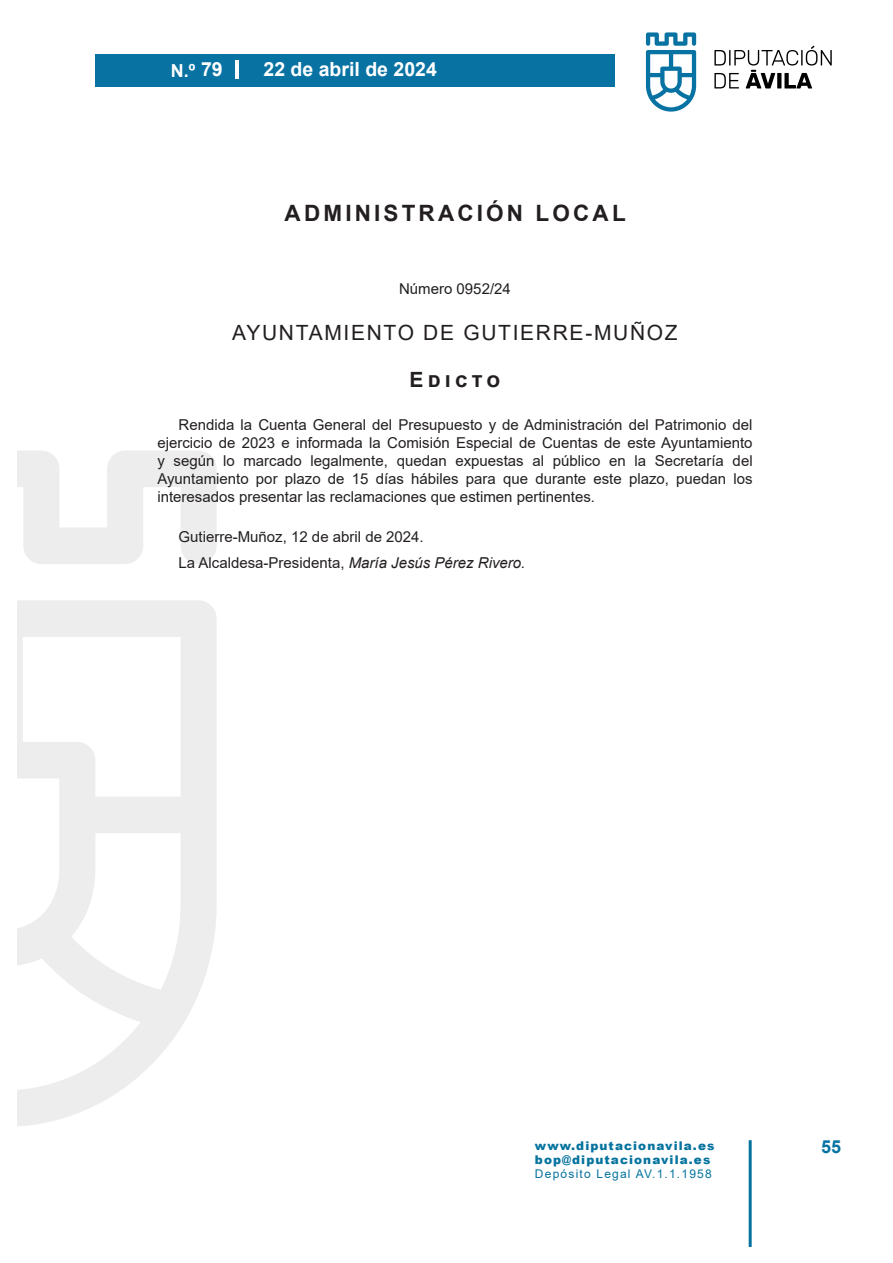
<style>
.page{position:relative;width:893px;height:1263px;background:#fff}
.page>*{position:absolute;margin:0;border:0;box-sizing:border-box;transform-origin:0 0}
.SECCION{font:700 22.5px "Arial";letter-spacing:.14em;color:#231f20}
.ORGANISMO{font:21px "Arial MT2";letter-spacing:.08em;color:#231f20}
.ANUNCIO_1{font:21px "Arial Bold MT2";color:#231f20}
.t1{font:700 19.5px "Arial";color:#fff}
.t2{font:700 18px "Arial";color:#fff}
.t3{font:700 18px "Arial";color:#0873a3}
.TEXTO{font:15px/18px "Arial";color:#231f20;text-align:justify}
.FIRMA{font:15px "Arial MT2";color:#231f20}
.REFERENCIA{font:15px "Arial";color:#231f20}
.t4{font:900 12px "Arial";letter-spacing:.09em;color:#05739e}
.t5{font:12px "Arial";letter-spacing:.1em;color:#05739e}
.s1{font-size:19.5px}
.s2{font-family:"Arial";font-style:italic}
</style>
<div class="page">
<div style="left:95px;top:54px;width:520px;height:33px;background:#0873a3"></div>
<svg style="left:646px;top:32px;width:50px;height:80px"></svg>
<svg style="left:714px;top:46px;width:118px;height:42px"></svg>
<hr style="left:749px;top:1140px;width:3px;height:106px;background:#05739e">
<hr style="left:236px;top:60px;width:3px;height:18px;background:#fff">
<svg style="left:17px;top:451px;width:200px;height:675px"></svg>
<p class="t2" style="left:171px;top:58px;width:53px">N.º <span class="s1">79</span></p>
<h3 class="t1" style="left:263px;top:56px;width:175px">22 de abril de 2024</h3>
<p class="SECCION" style="left:285px;top:197px;width:343px">ADMINISTRACIÓN LOCAL</p>
<p class="REFERENCIA" style="left:399px;top:278px;width:113px">Número 0952/24</p>
<p class="ORGANISMO" style="left:232px;top:318px;width:447px">AYUNTAMIENTO DE GUTIERRE-MUÑOZ</p>
<p class="ANUNCIO_1" style="left:410px;top:364px;width:92px">Edicto</p>
<p class="TEXTO" style="left:157px;top:416px;width:597px;text-indent:21px">Rendida la Cuenta General del Presupuesto y de Administración del Patrimonio del ejercicio de 2023 e informada la Comisión Especial de Cuentas de este Ayuntamiento y según lo marcado legalmente, quedan expuestas al público en la Secretaría del Ayuntamiento por plazo de 15 días hábiles para que durante este plazo, puedan los interesados presentar las reclamaciones que estimen pertinentes.</p>
<p class="FIRMA" style="left:179px;top:526px;width:247px">Gutierre-Muñoz, 12 de abril de 2024.</p>
<p class="FIRMA" style="left:179px;top:552px;width:348px">La Alcaldesa-Presidenta, <span class="s2">María Jesús Pérez Rivero.</span></p>
<p class="t4" style="left:535px;top:1136px;width:181px">www.diputacionavila.es</p>
<p class="t3" style="left:821px;top:1134px;width:22px">55</p>
<p class="t4" style="left:535px;top:1151px;width:177px">bop@diputacionavila.es</p>
<p class="t5" style="left:535px;top:1166px;width:178px">Depósito Legal AV.1.1.1958</p>
</div>
